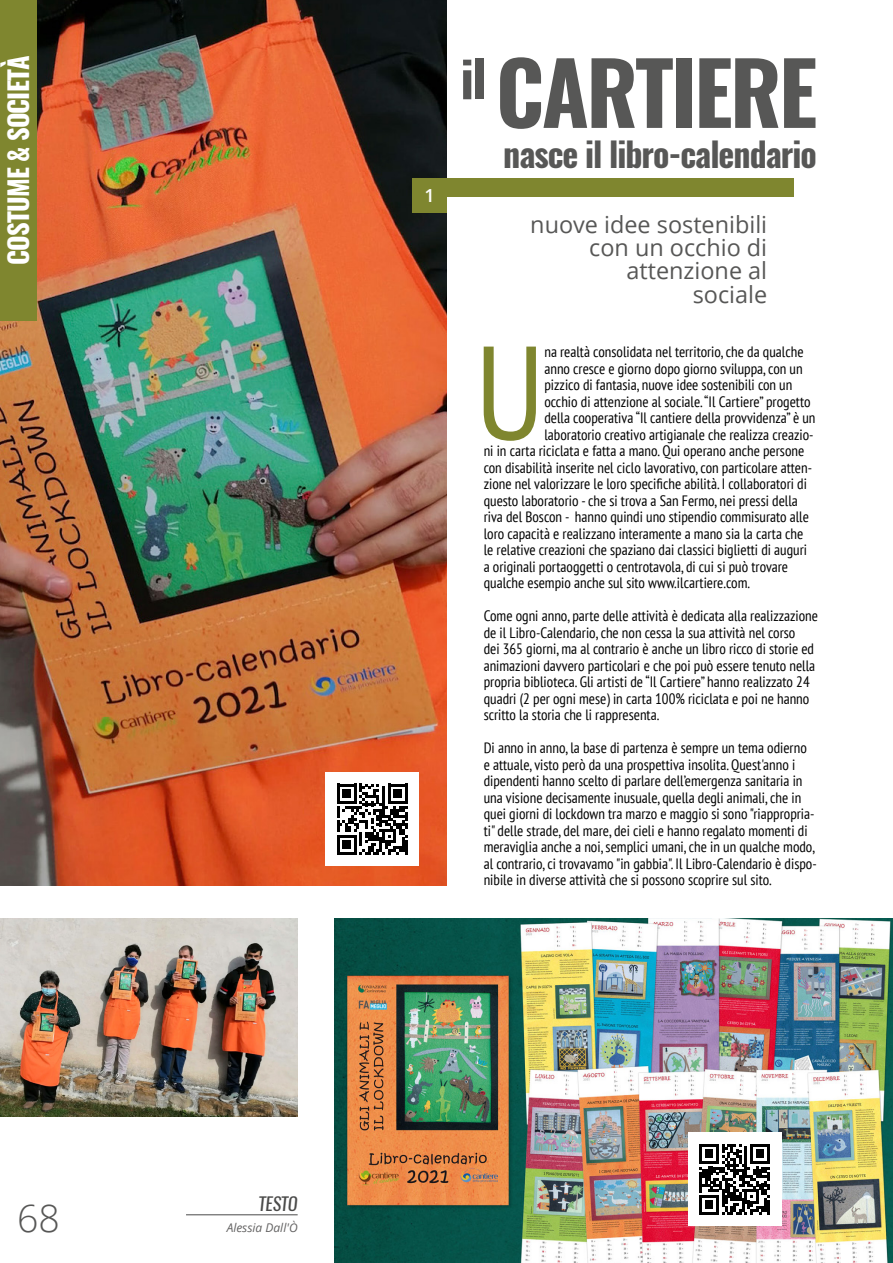
<style>
.page{position:relative;width:893px;height:1263px;background:#fff}
.page>*{position:absolute;margin:0;border:0;box-sizing:border-box;transform-origin:0 0}
.t1{font:condensed 132.9px "PT Sans";color:#7f862f}
.t2{font:700 85.95px "Oswald";letter-spacing:-.03em;color:#575756}
.t3{font:300 37.5px "Open Sans";color:#575756}
.t4{font:700 33.9px "Oswald";letter-spacing:-.03em;color:#575756}
.t5{font:700 26.7px "Oswald";letter-spacing:-.03em;color:#fff}
.t6{font:23.4px/23.4px "Open Sans";color:#575756;text-align:right}
.t7{font:italic 18px "Oswald";letter-spacing:-.01em;color:#4a4a49}
.t8{font:600 18px "Open Sans";color:#fff}
.t9{font:condensed 15px/16.5px "PT Sans";color:#000}
.t10{font:italic 12px "Open Sans";color:#646363}
</style>
<div class="page">
<img style="left:0;top:0;width:446px;height:885px">
<img style="left:335px;top:918px;width:558px;height:345px">
<img style="left:0;top:918px;width:298px;height:198px">
<div style="left:0;top:0;width:37px;height:321px;background:#7f862f"></div>
<div style="left:446px;top:178px;width:348px;height:18px;background:#7f862f"></div>
<div style="left:688px;top:1133px;width:93px;height:93px;background:#fff"></div>
<svg style="left:699px;top:1144px;width:71px;height:71px"></svg>
<div style="left:412px;top:178px;width:34px;height:34px;background:#7f862f"></div>
<hr style="left:186px;top:1214px;width:112px;height:1px;background:#4a4a49">
<div style="left:325px;top:772px;width:94px;height:94px;background:#fff"></div>
<svg style="left:337px;top:784px;width:70px;height:70px"></svg>
<h3 class="t5" style="left:0;top:265px;width:211px;rotate:-90deg">COSTUME &amp; SOCIETÀ</h3>
<h2 class="t2" style="left:460px;top:33px;width:358px"><sup>il</sup> CARTIERE</h2>
<h3 class="t4" style="left:503px;top:131px;width:315px">nasce il libro-calendario</h3>
<p class="t8" style="left:424px;top:183px;width:12px">1</p>
<h3 class="t6" style="left:530px;top:212px;width:238px">nuove idee sostenibili con un occhio di attenzione al<br>sociale</h3>
<h3 class="t3" style="left:17px;top:1192px;width:44px">68</h3>
<p class="t7" style="left:259px;top:1191px;width:41px">TESTO</p>
<p class="t10" style="left:227px;top:1219px;width:72px">Alessia Dall'Ò</p>
<h1 class="t1" style="left:475px;top:308px;width:71px">U</h1>
<p class="t9" style="left:544px;top:343px;width:261px">na realtà consolidata nel territorio, che da qualche</p>
<p class="t9" style="left:544px;top:360px;width:260px">anno cresce e giorno dopo giorno sviluppa, con un</p>
<p class="t9" style="left:544px;top:376px;width:249px">pizzico di fantasia, nuove idee sostenibili con un</p>
<p class="t9" style="left:544px;top:393px;width:268px">occhio di attenzione al sociale. “Il Cartiere” progetto</p>
<p class="t9" style="left:544px;top:409px;width:273px">della cooperativa “Il cantiere della provvidenza” è un</p>
<p class="t9" style="left:544px;top:426px;width:271px">laboratorio creativo artigianale che realizza creazio-</p>
<p class="t9" style="left:484px;top:442px;width:322px">ni in carta riciclata e fatta a mano. Qui operano anche persone</p>
<p class="t9" style="left:484px;top:459px;width:330px">con disabilità inserite nel ciclo lavorativo, con particolare atten-</p>
<p class="t9" style="left:484px;top:475px;width:325px">zione nel valorizzare le loro specifiche abilità. I collaboratori di</p>
<p class="t9" style="left:484px;top:492px;width:316px">questo laboratorio - che si trova a San Fermo, nei pressi della</p>
<p class="t9" style="left:484px;top:508px;width:327px">riva del Boscon - hanno quindi uno stipendio commisurato alle</p>
<p class="t9" style="left:484px;top:525px;width:321px">loro capacità e realizzano interamente a mano sia la carta che</p>
<p class="t9" style="left:484px;top:541px;width:325px">le relative creazioni che spaziano dai classici biglietti di auguri</p>
<p class="t9" style="left:484px;top:558px;width:306px">a originali portaoggetti o centrotavola, di cui si può trovare</p>
<p class="t9" style="left:484px;top:574px;width:268px">qualche esempio anche sul sito www.ilcartiere.com.</p>
<p class="t9" style="left:484px;top:607px;width:336px">Come ogni anno, parte delle attività è dedicata alla realizzazione de il Libro-Calendario, che non cessa la sua attività nel corso<br>dei 365 giorni, ma al contrario è anche un libro ricco di storie ed animazioni davvero particolari e che poi può essere tenuto nella propria biblioteca. Gli artisti de “Il Cartiere” hanno realizzato 24 quadri (2 per ogni mese) in carta 100% riciclata e poi ne hanno scritto la storia che li rappresenta.</p>
<p class="t9" style="left:484px;top:739px;width:335px">Di anno in anno, la base di partenza è sempre un tema odierno<br>e attuale, visto però da una prospettiva insolita. Quest'anno i dipendenti hanno scelto di parlare dell’emergenza sanitaria in una visione decisamente inusuale, quella degli animali, che in quei giorni di lockdown tra marzo e maggio si sono "riappropria&shy;ti" delle strade, del mare, dei cieli e hanno regalato momenti di meraviglia anche a noi, semplici umani, che in un qualche modo, al contrario, ci trovavamo "in gabbia". Il Libro-Calendario è dispo&shy;nibile in diverse attività che si possono scoprire sul sito.</p>
</div>
